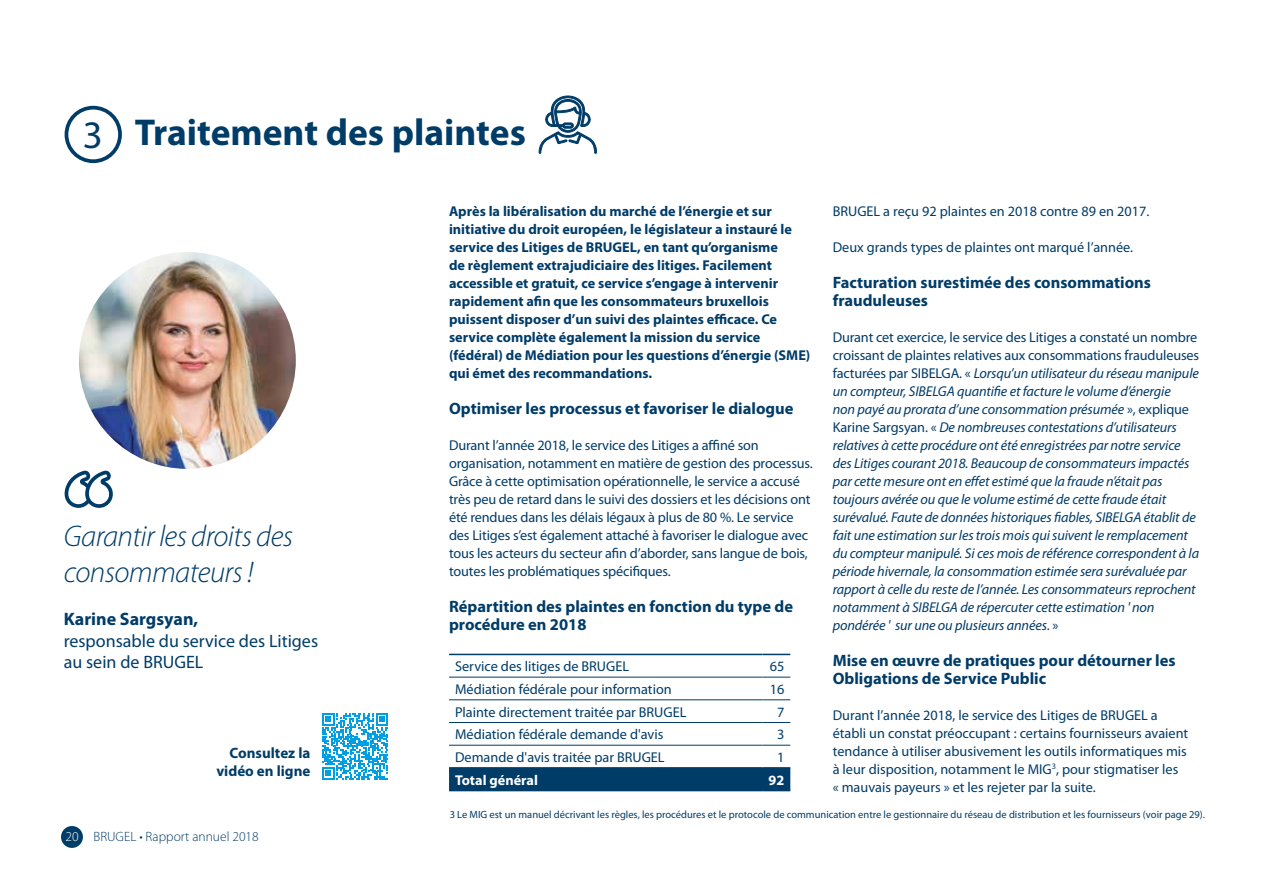
<style>
.page{position:relative;width:1263px;height:893px;background:#fff}
.page>*{position:absolute;margin:0;border:0;box-sizing:border-box;transform-origin:0 0}
.t1{font:700 37.5px "Myriad Pro";color:#003c68}
.t2{font:italic 300 30px/36px "Myriad Pro";letter-spacing:-.02em;color:#003c68}
.t3{font:18px/21.6px "Myriad Pro";color:#003c68}
.t4{font:700 18px "Myriad Pro";color:#003c68}
.t5{font:700 16.5px/18px "Myriad Pro";color:#003c68}
.t6{font:700 15px/18px "Myriad Pro";color:#003c68;text-align:right}
.t7{font:italic 14.25px/18px "Myriad Pro";letter-spacing:-.01em;color:#003c68}
.t8{font:14.25px/18px "Myriad Pro";letter-spacing:-.005em;color:#003c68}
.t9{font:700 14.25px/18px "Myriad Pro";color:#003c68}
.t10{font:700 14.25px "Myriad Pro";color:#fff}
.t11{font:300 13.5px "Myriad Pro";color:#003c68}
.t12{font:10.5px "Myriad Pro";color:#003c68}
.s1{font-weight:400;font-size:39.15px}
.s2{font-style:normal}
.s3{color:#fff}
</style>
<div class="page">
<div style="left:65px;top:106px;width:57px;height:57px;border:4px solid #003c68;border-radius:50%"></div>
<svg style="left:538px;top:95px;width:59px;height:59px"></svg>
<svg style="left:64px;top:470px;width:49px;height:38px"></svg>
<hr style="left:449px;top:677px;width:313px;height:1px;background:#003c68">
<svg style="left:762px;top:677px;width:28px;height:1px"></svg>
<hr style="left:449px;top:699px;width:313px;height:1px;background:#003c68">
<svg style="left:762px;top:699px;width:28px;height:1px"></svg>
<hr style="left:449px;top:722px;width:313px;height:1px;background:#003c68">
<svg style="left:762px;top:722px;width:28px;height:1px"></svg>
<hr style="left:449px;top:654px;width:313px;height:1px;background:#003c68">
<svg style="left:762px;top:654px;width:28px;height:1px"></svg>
<hr style="left:449px;top:767px;width:313px;height:2px;background:#003c68">
<hr style="left:762px;top:767px;width:28px;height:2px;background:#003c68">
<div style="left:449px;top:769px;width:341px;height:22px;background:#003c68"></div>
<hr style="left:449px;top:745px;width:313px;height:1px;background:#003c68">
<svg style="left:762px;top:745px;width:28px;height:1px"></svg>
<img style="left:79px;top:252px;width:217px;height:217px;border-radius:108px">
<svg style="left:322px;top:713px;width:66px;height:66px"></svg>
<div style="left:61px;top:826px;width:22px;height:22px;background:#003c68;border-radius:50%"></div>
<h1 class="t1" style="left:83px;top:111px;width:445px"><span class="s1">3</span> Traitement des plaintes</h1>
<h2 class="t2" style="left:64px;top:519px;width:231px">Garantir les droits des consommateurs !</h2>
<p class="t4" style="left:64px;top:609px;width:136px">Karine Sargsyan,</p>
<p class="t3" style="left:64px;top:630px;width:256px">responsable du service des Litiges au sein de BRUGEL</p>
<p class="t6" style="left:216px;top:744px;width:96px">Consultez la vidéo en ligne</p>
<p class="t9" style="left:449px;top:202px;width:363px">Après la libéralisation du marché de l’énergie et sur initiative du droit européen, le législateur a instauré le service des Litiges de BRUGEL, en tant qu’organisme<br>de règlement extrajudiciaire des litiges. Facilement accessible et gratuit, ce service s’engage à intervenir rapidement afin que les consommateurs bruxellois puissent disposer d’un suivi des plaintes efficace. Ce service complète également la mission du service (fédéral) de Médiation pour les questions d’énergie (SME) qui émet des recommandations.</p>
<p class="t5" style="left:449px;top:399px;width:346px">Optimiser les processus et favoriser le dialogue</p>
<p class="t8" style="left:449px;top:436px;width:365px">Durant l’année 2018, le service des Litiges a affiné son organisation, notamment en matière de gestion des processus.<br>Grâce à cette optimisation opérationnelle, le service a accusé très peu de retard dans le suivi des dossiers et les décisions ont été rendues dans les délais légaux à plus de 80 %. Le service des Litiges s’est également attaché à favoriser le dialogue avec tous les acteurs du secteur afin d’aborder, sans langue de bois, toutes les problématiques spécifiques.</p>
<p class="t5" style="left:449px;top:597px;width:345px">Répartition des plaintes en fonction du type de procédure en 2018</p>
<p class="t8" style="left:455px;top:658px;width:176px">Service des litiges de BRUGEL</p>
<p class="t8" style="left:770px;top:658px;width:16px">65</p>
<p class="t8" style="left:455px;top:680px;width:218px">Médiation fédérale pour information</p>
<p class="t8" style="left:770px;top:680px;width:16px">16</p>
<p class="t8" style="left:455px;top:703px;width:233px">Plainte directement traitée par BRUGEL</p>
<p class="t8" style="left:777px;top:703px;width:9px">7</p>
<p class="t8" style="left:455px;top:726px;width:210px">Médiation fédérale demande d'avis</p>
<p class="t8" style="left:777px;top:726px;width:9px">3</p>
<p class="t8" style="left:455px;top:748px;width:211px">Demande d'avis traitée par BRUGEL</p>
<p class="t8" style="left:777px;top:748px;width:9px">1</p>
<p class="t10" style="left:455px;top:772px;width:84px">Total général</p>
<p class="t10" style="left:768px;top:772px;width:17px">92</p>
<p class="t8" style="left:833px;top:202px;width:318px">BRUGEL a reçu 92 plaintes en 2018 contre 89 en 2017.</p>
<p class="t8" style="left:833px;top:238px;width:302px">Deux grands types de plaintes ont marqué l’année.</p>
<p class="t5" style="left:833px;top:273px;width:320px">Facturation surestimée des consommations frauduleuses</p>
<p class="t7" style="left:833px;top:328px;width:368px"><span class="s2">Durant cet exercice, le service des Litiges a constaté un nombre croissant de plaintes relatives aux consommations frauduleuses facturées par SIBELGA. «</span> Lorsqu’un utilisateur du réseau manipule un compteur, SIBELGA quantifie et facture le volume d’énergie<br>non payé au prorata d’une consommation présumée <span class="s2">», explique Karine Sargsyan. «</span> De nombreuses contestations d’utilisateurs relatives à cette procédure ont été enregistrées par notre service des Litiges courant 2018. Beaucoup de consommateurs impactés par cette mesure ont en effet estimé que la fraude n’était pas toujours avérée ou que le volume estimé de cette fraude était surévalué. Faute de données historiques fiables, SIBELGA établit de fait une estimation sur les trois mois qui suivent le remplacement du compteur manipulé. Si ces mois de référence correspondent à la période hivernale, la consommation estimée sera surévaluée par rapport à celle du reste de l’année. Les consommateurs reprochent notamment à SIBELGA de répercuter cette estimation ' non pondérée ' sur une ou plusieurs années<span class="s2">. »</span></p>
<p class="t5" style="left:833px;top:651px;width:344px">Mise en œuvre de pratiques pour détourner les<br>Obligations de Service Public</p>
<p class="t8" style="left:833px;top:706px;width:357px">Durant l’année 2018, le service des Litiges de BRUGEL a établi un constat préoccupant : certains fournisseurs avaient tendance à utiliser abusivement les outils informatiques mis à leur disposition, notamment le MIG<sup>3</sup>, pour stigmatiser les<br>« mauvais payeurs » et les rejeter par la suite.</p>
<p class="t11" style="left:66px;top:829px;width:195px"><span class="s3">20</span> BRUGEL • Rapport annuel 2018</p>
<p class="t12" style="left:450px;top:809px;width:757px">3 Le MIG est un manuel décrivant les règles, les procédures et le protocole de communication entre le gestionnaire du réseau de distribution et les fournisseurs (voir page 29).</p>
</div>
